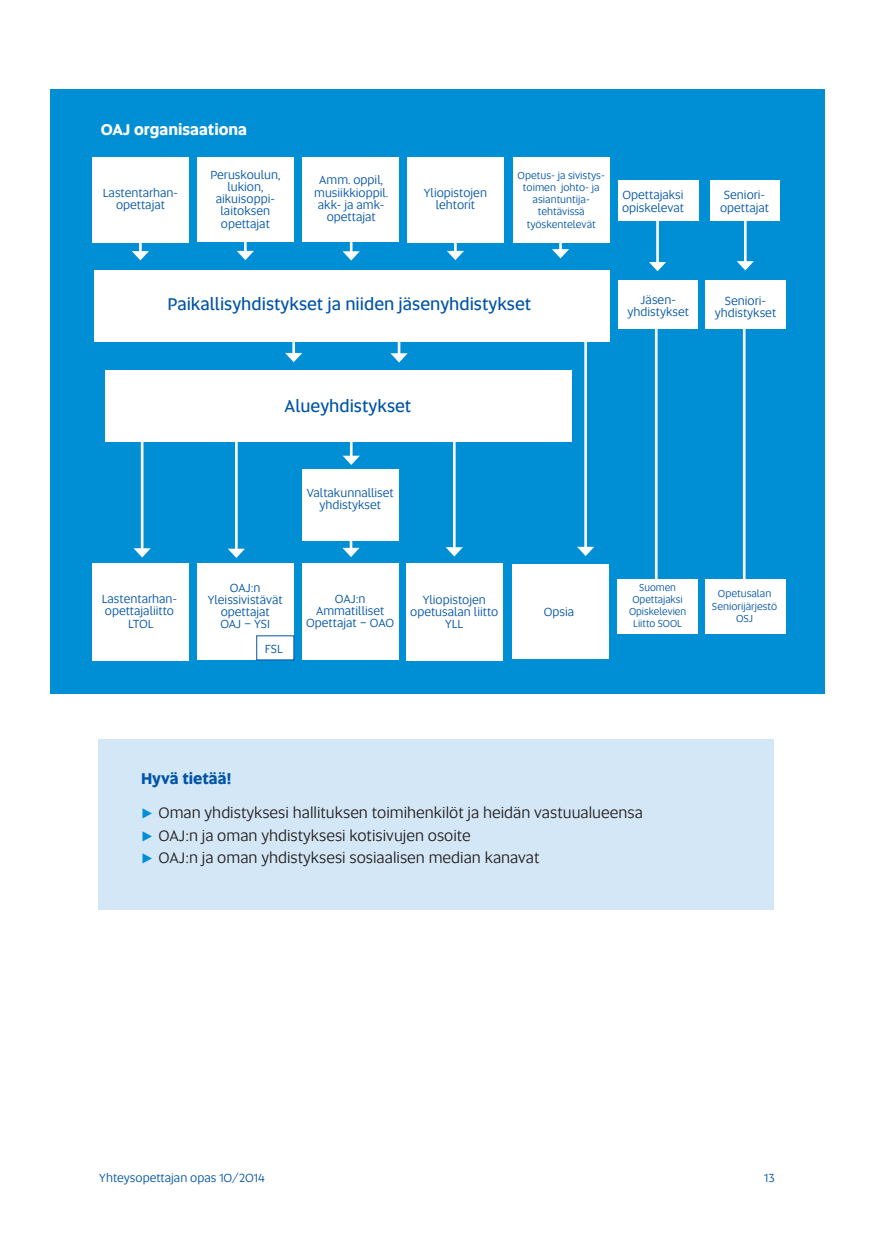
<style>
.page{position:relative;width:874px;height:1241px;background:#fff}
.page>*{position:absolute;margin:0;border:0;box-sizing:border-box;transform-origin:0 0}
.t1{font:17.5px "Altis";color:#0154a6}
.t2{font:15.75px "Altis";color:#231f20}
.leipis{font:700 15.75px "Altis";color:#fff}
.leipis-2{font:700 15.75px "Altis";color:#0154a6}
.t3{font:12.25px/12.2px "Altis";color:#0154a6;text-align:center}
.t4{font:10.5px/12.2px "Altis";color:#0154a6;text-align:center}
.t5{font:10.5px/12.2px "Altis";color:#0154a6;text-align:center;scale:.96 1}
.s1{font-weight:700;color:#008fd5}
</style>
<div class="page">
<div style="left:98px;top:739px;width:675px;height:170px;background:#d4e7f6"></div>
<div style="left:50px;top:89px;width:773px;height:604px;background:#008fd5"></div>
<hr style="left:139px;top:226px;width:3px;height:27px;background:#fff">
<svg style="left:132px;top:251px;width:17px;height:9px"></svg>
<hr style="left:141px;top:434px;width:2px;height:116px;background:#fff">
<svg style="left:133px;top:548px;width:18px;height:9px"></svg>
<hr style="left:235px;top:435px;width:2px;height:115px;background:#fff">
<svg style="left:228px;top:548px;width:17px;height:10px"></svg>
<hr style="left:453px;top:433px;width:2px;height:116px;background:#fff">
<svg style="left:445px;top:547px;width:17px;height:9px"></svg>
<hr style="left:584px;top:340px;width:2px;height:209px;background:#fff">
<svg style="left:577px;top:546px;width:17px;height:10px"></svg>
<hr style="left:244px;top:226px;width:2px;height:27px;background:#fff">
<svg style="left:237px;top:251px;width:17px;height:9px"></svg>
<hr style="left:292px;top:328px;width:3px;height:27px;background:#fff">
<svg style="left:285px;top:353px;width:17px;height:9px"></svg>
<hr style="left:397px;top:328px;width:3px;height:27px;background:#fff">
<svg style="left:390px;top:353px;width:17px;height:9px"></svg>
<hr style="left:349px;top:522px;width:3px;height:28px;background:#fff">
<svg style="left:342px;top:547px;width:17px;height:10px"></svg>
<hr style="left:350px;top:430px;width:2px;height:27px;background:#fff">
<svg style="left:342px;top:455px;width:18px;height:10px"></svg>
<hr style="left:350px;top:227px;width:2px;height:26px;background:#fff">
<svg style="left:342px;top:251px;width:17px;height:9px"></svg>
<hr style="left:454px;top:226px;width:2px;height:27px;background:#fff">
<svg style="left:447px;top:251px;width:17px;height:9px"></svg>
<hr style="left:559px;top:224px;width:2px;height:27px;background:#fff">
<svg style="left:552px;top:249px;width:17px;height:9px"></svg>
<hr style="left:656px;top:220px;width:2px;height:44px;background:#fff">
<svg style="left:649px;top:262px;width:16px;height:9px"></svg>
<hr style="left:743px;top:219px;width:3px;height:44px;background:#fff">
<svg style="left:736px;top:261px;width:17px;height:9px"></svg>
<div style="left:92px;top:158px;width:97px;height:85px;background:#fff"></div>
<div style="left:92px;top:563px;width:96px;height:97px;background:#fff"></div>
<div style="left:302px;top:469px;width:97px;height:71px;background:#fff"></div>
<div style="left:94px;top:270px;width:515px;height:72px;background:#fff"></div>
<div style="left:105px;top:370px;width:466px;height:72px;background:#fff"></div>
<div style="left:197px;top:158px;width:97px;height:84px;background:#fff"></div>
<div style="left:197px;top:563px;width:96px;height:97px;background:#fff"></div>
<div style="left:302px;top:158px;width:97px;height:84px;background:#fff"></div>
<div style="left:302px;top:563px;width:96px;height:97px;background:#fff"></div>
<div style="left:407px;top:158px;width:96px;height:85px;background:#fff"></div>
<div style="left:406px;top:563px;width:97px;height:97px;background:#fff"></div>
<div style="left:512px;top:158px;width:97px;height:85px;background:#fff"></div>
<div style="left:512px;top:563px;width:96px;height:95px;background:#fff"></div>
<div style="left:618px;top:180px;width:80px;height:41px;background:#fff"></div>
<div style="left:617px;top:579px;width:80px;height:54px;background:#fff"></div>
<div style="left:709px;top:180px;width:70px;height:41px;background:#fff"></div>
<div style="left:704px;top:579px;width:81px;height:54px;background:#fff"></div>
<hr style="left:654px;top:327px;width:3px;height:253px;background:#fff">
<hr style="left:742px;top:315px;width:3px;height:267px;background:#fff">
<div style="left:617px;top:280px;width:80px;height:48px;background:#fff"></div>
<div style="left:705px;top:280px;width:80px;height:48px;background:#fff"></div>
<div style="left:256px;top:635px;width:38px;height:25px;background:#fff"></div>
<p class="leipis" style="left:101px;top:117px;width:148px">OAJ organisaationa</p>
<p class="t3" style="left:103px;top:186px;width:77px">Lastentarhan&shy;opettajat</p>
<p class="t3" style="left:210px;top:168px;width:72px">Peruskoulun, lukion, aikuisoppi&shy;laitoksen opettajat</p>
<p class="t3" style="left:314px;top:174px;width:75px">Amm. oppil, musiikkioppil. akk- ja amk&shy;opettajat</p>
<p class="t3" style="left:423px;top:186px;width:65px">Yliopistojen lehtorit</p>
<p class="t4" style="left:517px;top:168px;width:89px">Opetus- ja sivistys&shy;toimen johto- ja asiantuntija&shy;tehtävissä työskentelevät</p>
<p class="t3" style="left:621px;top:189px;width:64px;text-align:left">Opettajaksi opiskelevat</p>
<p class="t3" style="left:719px;top:189px;width:50px">Seniori&shy;opettajat</p>
<p class="t1" style="left:167px;top:291px;width:365px">Paikallisyhdistykset ja niiden jäsenyhdistykset</p>
<p class="t3" style="left:627px;top:293px;width:63px">Jäsen&shy;yhdistykset</p>
<p class="t3" style="left:714px;top:294px;width:63px">Seniori&shy;yhdistykset</p>
<p class="t3" style="left:102px;top:592px;width:77px">Lastentarhan&shy;opettajaliitto<br>LTOL</p>
<p class="t1" style="left:284px;top:393px;width:128px">Alueyhdistykset</p>
<p class="t3" style="left:306px;top:486px;width:89px">Valtakunnalliset yhdistykset</p>
<p class="t3" style="left:208px;top:580px;width:76px">OAJ:n<br>Yleissivistävät opettajat<br>OAJ − YSI</p>
<p class="t3" style="left:264px;top:642px;width:20px">FSL</p>
<p class="t3" style="left:306px;top:592px;width:89px">OAJ:n<br>Ammatilliset<br>Opettajat − OAO</p>
<p class="t3" style="left:410px;top:593px;width:90px">Yliopistojen opetusalan liitto<br>YLL</p>
<p class="t3" style="left:543px;top:605px;width:32px">Opsia</p>
<p class="t5" style="left:628px;top:580px;width:61px">Suomen<br>Opettajaksi<br>Opiskelevien<br>Liitto SOOL</p>
<p class="t4" style="left:711px;top:587px;width:67px">Opetusalan<br>Seniorijärjestö<br>OSJ</p>
<p class="leipis-2" style="left:141px;top:766px;width:92px">Hyvä tietää!</p>
<p class="t2" style="left:141px;top:801px;width:503px"><span class="s1">⊲</span> Oman yhdistyksesi hallituksen toimihenkilöt ja heidän vastuualueensa</p>
<p class="t2" style="left:141px;top:824px;width:331px"><span class="s1">⊲</span> OAJ:n ja oman yhdistyksesi kotisivujen osoite</p>
<p class="t2" style="left:141px;top:847px;width:400px"><span class="s1">⊲</span> OAJ:n ja oman yhdistyksesi sosiaalisen median kanavat</p>
<p class="t3" style="left:99px;top:1171px;width:167px">Yhteysopettajan opas 10/2014</p>
<p class="t3" style="left:763px;top:1171px;width:12px">13</p>
</div>
